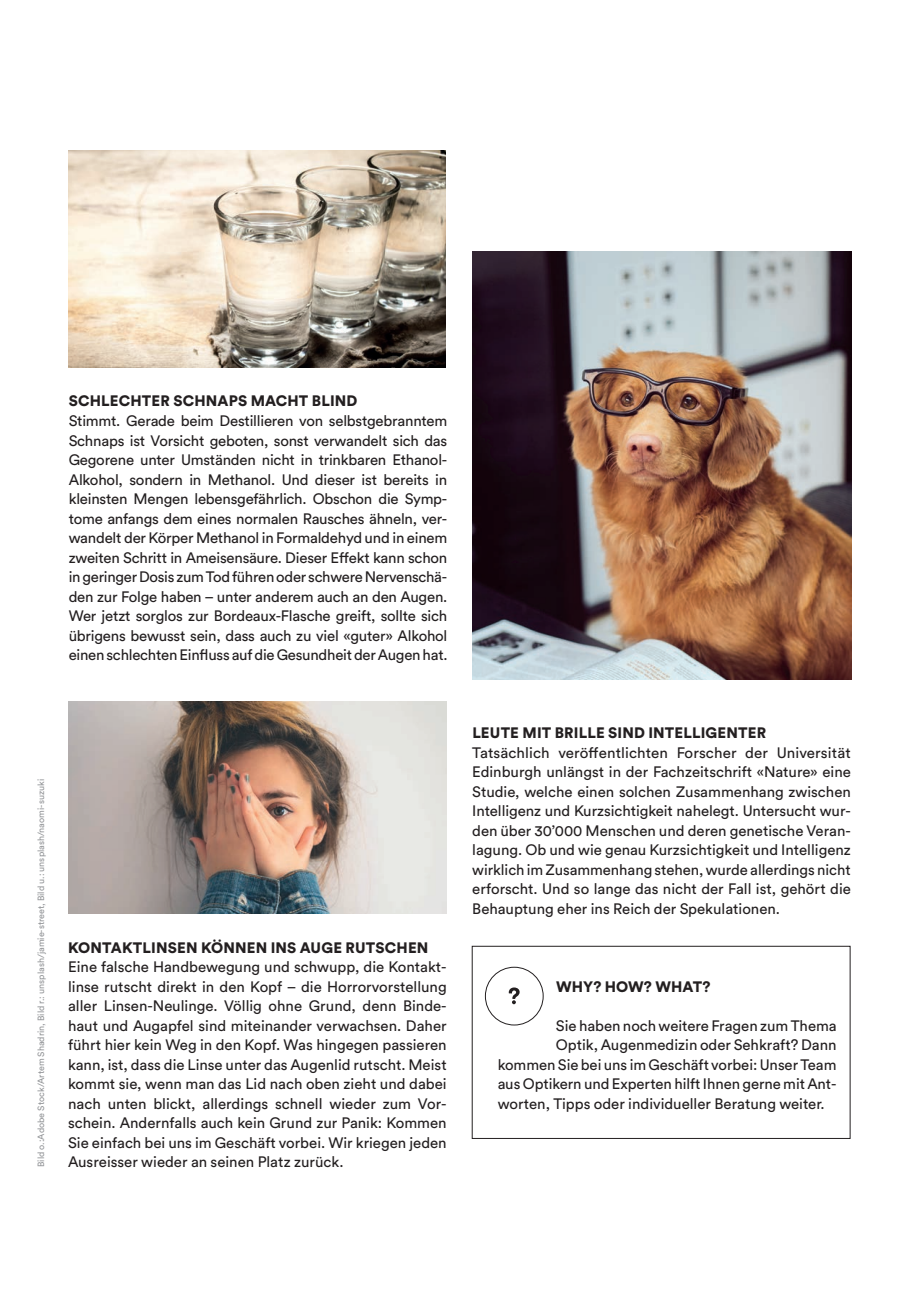
<style>
.page{position:relative;width:919px;height:1289px;background:#fff}
.page>*{position:absolute;margin:0;border:0;box-sizing:border-box;transform-origin:0 0}
.Fließtext_10pt_BOO{font:15px/19.5px "Circular Pro";color:#231f20;text-align:justify}
.Fließtext_Zwischen{font:900 15px "Circular Pro";letter-spacing:.01em;color:#231f20}
.Fließtext_10pt_BOO-2{font:900 15px "Circular Pro";letter-spacing:.01em;color:#231f20}
.t1{font:9px "Circular Pro";color:#939598}
</style>
<div class="page">
<img style="left:472px;top:251px;width:379px;height:428px">
<div style="left:472px;top:945px;width:378px;height:193px;border:1px solid #231f20"></div>
<div style="left:485px;top:966px;width:58px;height:59px;border:1px solid #231f20;border-radius:50%"></div>
<svg style="left:508px;top:987px;width:11px;height:17px"></svg>
<img style="left:68px;top:701px;width:378px;height:213px">
<img style="left:68px;top:150px;width:377px;height:217px">
<p class="Fließtext_Zwischen" style="left:69px;top:391px;width:290px">SCHLECHTER SCHNAPS MACHT BLIND</p>
<p class="Fließtext_10pt_BOO" style="left:69px;top:410px;width:380px">Stimmt. Gerade beim Destillieren von selbstgebranntem Schnaps ist Vorsicht geboten, sonst verwandelt sich das Gegorene unter Umständen nicht in trinkbaren Ethanol-Alkohol, sondern in Methanol. Und dieser ist bereits in kleinsten Mengen lebensgefährlich. Obschon die Symp&shy;tome anfangs dem eines normalen Rausches ähneln, ver&shy;wandelt der Körper Methanol in Formaldehyd und in einem zweiten Schritt in Ameisensäure. Dieser Effekt kann schon in geringer Dosis zum Tod führen oder schwere Nervenschä&shy;den zur Folge haben – unter anderem auch an den Augen.<br>Wer jetzt sorglos zur Bordeaux-Flasche greift, sollte sich übrigens bewusst sein, dass auch zu viel «guter» Alkohol einen schlechten Einfluss auf die Gesundheit der Augen hat.</p>
<p class="t1" style="left:35px;top:1166px;width:389px;rotate:-90deg">Bild o.:Adobe Stock/Artem Shadrin, Bild r.: unsplash/jamie-street, Bild u.: unsplash/naomi-suzuki</p>
<p class="Fließtext_Zwischen" style="left:68px;top:937px;width:362px">KONTAKTLINSEN KÖNNEN INS AUGE RUTSCHEN</p>
<p class="Fließtext_10pt_BOO" style="left:68px;top:956px;width:380px">Eine falsche Handbewegung und schwupp, die Kontakt&shy;linse rutscht direkt in den Kopf – die Horrorvorstellung aller Linsen-Neulinge. Völlig ohne Grund, denn Binde&shy;haut und Augapfel sind miteinander verwachsen. Daher führt hier kein Weg in den Kopf. Was hingegen passieren kann, ist, dass die Linse unter das Augenlid rutscht. Meist kommt sie, wenn man das Lid nach oben zieht und dabei nach unten blickt, allerdings schnell wieder zum Vor&shy;schein. Andernfalls auch kein Grund zur Panik: Kommen Sie einfach bei uns im Geschäft vorbei. Wir kriegen jeden Ausreisser wieder an seinen Platz zurück.</p>
<p class="Fließtext_Zwischen" style="left:472px;top:722px;width:295px">LEUTE MIT BRILLE SIND INTELLIGENTER</p>
<p class="Fließtext_10pt_BOO" style="left:472px;top:742px;width:380px">Tatsächlich veröffentlichten Forscher der Universität Edinburgh unlängst in der Fachzeitschrift «Nature» eine Studie, welche einen solchen Zusammenhang zwischen Intelligenz und Kurzsichtigkeit nahelegt. Untersucht wur&shy;den über 30’000 Menschen und deren genetische Veran&shy;lagung. Ob und wie genau Kurzsichtigkeit und Intelligenz wirklich im Zusammenhang stehen, wurde allerdings nicht erforscht. Und so lange das nicht der Fall ist, gehört die Behauptung eher ins Reich der Spekulationen.</p>
<p class="Fließtext_10pt_BOO-2" style="left:556px;top:976px;width:156px">WHY? HOW? WHAT?</p>
<p class="Fließtext_10pt_BOO" style="left:556px;top:1015px;width:282px">Sie haben noch weitere Fragen zum Thema</p>
<p class="Fließtext_10pt_BOO" style="left:556px;top:1034px;width:282px">Optik, Augenmedizin oder Sehkraft? Dann</p>
<p class="Fließtext_10pt_BOO" style="left:497px;top:1054px;width:340px">kommen Sie bei uns im Geschäft vorbei: Unser Team</p>
<p class="Fließtext_10pt_BOO" style="left:497px;top:1073px;width:340px">aus Optikern und Experten hilft Ihnen gerne mit Ant-</p>
<p class="Fließtext_10pt_BOO" style="left:497px;top:1093px;width:328px">worten, Tipps oder individueller Beratung weiter.</p>
</div>
